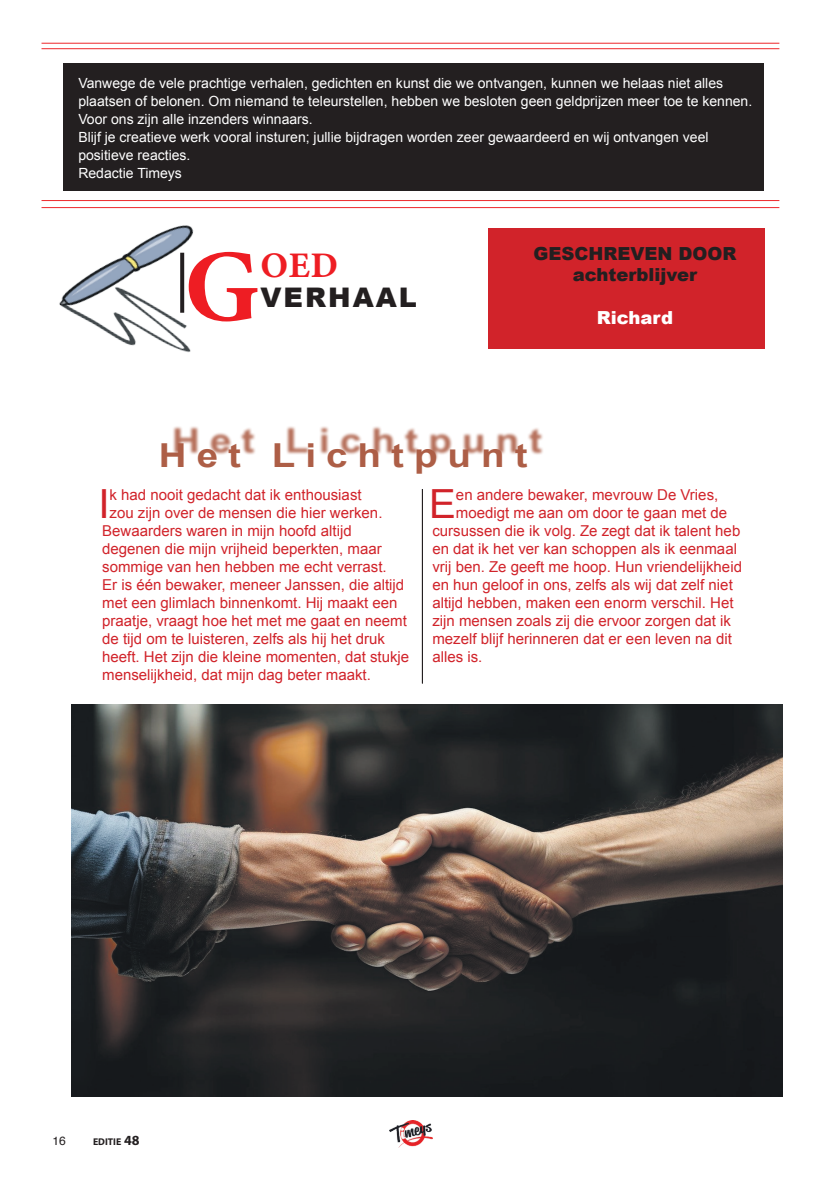
<style>
.page{position:relative;width:823px;height:1191px;background:#fff}
.page>*{position:absolute;margin:0;border:0;box-sizing:border-box;transform-origin:0 0}
.t1{font:102.5px "Minion Variable Concept";color:#ee1d23}
.Voorblad_14_pt_canela_1e_letter_groot{font:40.1px "Arial";color:#d1232a}
.t2{font:36px "Minion Variable Concept";color:#ee1d23}
.t3{font:700 33px "Arial";letter-spacing:.26em;color:#ad5e46;scale:1.17 1}
.t4{font:900 27px "Arial";letter-spacing:.075em;color:#231f20}
.t5{font:900 18px "Arial";color:#231f20}
.t6{font:900 18px "Arial";color:#fff}
.Voorblad_14_pt_canela_1e_letter_groot-2{font:15px "Arial";color:#d1232a}
.Voorblad_14_pt_canela_1e_letter_groot-3{font:14px/18px "Arial";color:#fff}
.t7{font:12px "Helvetica";color:#231f20}
.t8{font:700 9.8px "Myriad Pro";color:#231f20}
.s1{font-size:14px}
</style>
<div class="page">
<img style="left:389px;top:1120px;width:43px;height:27px">
<div style="left:488px;top:228px;width:276px;height:120px;background:#d1232a"></div>
<hr style="left:41px;top:48px;width:737px;height:1px;background:#ee272b">
<hr style="left:41px;top:43px;width:737px;height:1px;background:#ee272b">
<hr style="left:41px;top:200px;width:737px;height:1px;background:#ee272b">
<hr style="left:41px;top:207px;width:737px;height:1px;background:#ee272b">
<img style="left:41px;top:200px;width:183px;height:153px">
<hr style="left:421px;top:489px;width:1px;height:194px;background:#231f20">
<div style="left:172px;top:425px;width:371px;height:36px;background:#ad5e46;opacity:.89"></div>
<div style="left:63px;top:63px;width:700px;height:128px;background:#231f20"></div>
<img style="left:71px;top:704px;width:711px;height:392px">
<p class="Voorblad_14_pt_canela_1e_letter_groot-3" style="left:78px;top:75px;width:675px">Vanwege de vele prachtige verhalen, gedichten en kunst die we ontvangen, kunnen we helaas niet alles plaatsen of belonen. Om niemand te teleurstellen, hebben we besloten geen geldprijzen meer toe te kennen.<br>Voor ons zijn alle inzenders winnaars.</p>
<p class="Voorblad_14_pt_canela_1e_letter_groot-3" style="left:78px;top:129px;width:631px">Blijf je creatieve werk vooral insturen; jullie bijdragen worden zeer gewaardeerd en wij ontvangen veel positieve reacties.</p>
<p class="Voorblad_14_pt_canela_1e_letter_groot-3" style="left:78px;top:165px;width:105px">Redactie Timeys</p>
<p class="t1" style="left:184px;top:215px;width:78px">G</p>
<p class="t2" style="left:260px;top:240px;width:79px">OED</p>
<p class="t4" style="left:260px;top:277px;width:158px">VERHAAL</p>
<p class="t5" style="left:533px;top:240px;width:204px">GESCHREVEN DOOR</p>
<p class="t5" style="left:572px;top:262px;width:126px">achterblijver</p>
<p class="t6" style="left:596px;top:305px;width:78px">Richard</p>
<p class="t3" style="left:159px;top:433px;width:316px">Het Lichtpunt</p>
<p class="Voorblad_14_pt_canela_1e_letter_groot" style="left:98px;top:478px;width:13px">I</p>
<p class="Voorblad_14_pt_canela_1e_letter_groot-2" style="left:109px;top:485px;width:253px">k had nooit gedacht dat ik enthousiast</p>
<p class="Voorblad_14_pt_canela_1e_letter_groot-2" style="left:109px;top:503px;width:274px">zou zijn over de mensen die hier werken.</p>
<p class="Voorblad_14_pt_canela_1e_letter_groot-2" style="left:102px;top:521px;width:251px">Bewaarders waren in mijn hoofd altijd</p>
<p class="Voorblad_14_pt_canela_1e_letter_groot-2" style="left:102px;top:539px;width:281px">degenen die mijn vrijheid beperkten, maar</p>
<p class="Voorblad_14_pt_canela_1e_letter_groot-2" style="left:102px;top:557px;width:286px">sommige van hen hebben me echt verrast.</p>
<p class="Voorblad_14_pt_canela_1e_letter_groot-2" style="left:102px;top:575px;width:303px">Er is één bewaker, meneer Janssen, die altijd</p>
<p class="Voorblad_14_pt_canela_1e_letter_groot-2" style="left:102px;top:593px;width:297px">met een glimlach binnenkomt. Hij maakt een</p>
<p class="Voorblad_14_pt_canela_1e_letter_groot-2" style="left:102px;top:611px;width:306px">praatje, vraagt hoe het met me gaat en neemt</p>
<p class="Voorblad_14_pt_canela_1e_letter_groot-2" style="left:102px;top:629px;width:284px">de tijd om te luisteren, zelfs als hij het druk</p>
<p class="Voorblad_14_pt_canela_1e_letter_groot-2" style="left:102px;top:647px;width:308px">heeft. Het zijn die kleine momenten, dat stukje</p>
<p class="Voorblad_14_pt_canela_1e_letter_groot-2" style="left:102px;top:665px;width:270px">menselijkheid, dat mijn dag beter maakt.</p>
<p class="Voorblad_14_pt_canela_1e_letter_groot" style="left:429px;top:478px;width:28px">E</p>
<p class="Voorblad_14_pt_canela_1e_letter_groot-2" style="left:455px;top:485px;width:264px">en andere bewaker, mevrouw De Vries,</p>
<p class="Voorblad_14_pt_canela_1e_letter_groot-2" style="left:455px;top:503px;width:272px">moedigt me aan om door te gaan met de</p>
<p class="Voorblad_14_pt_canela_1e_letter_groot-2" style="left:432px;top:521px;width:309px">cursussen die ik volg. Ze zegt dat ik talent heb</p>
<p class="Voorblad_14_pt_canela_1e_letter_groot-2" style="left:432px;top:539px;width:306px">en dat ik het ver kan schoppen als ik eenmaal</p>
<p class="Voorblad_14_pt_canela_1e_letter_groot-2" style="left:432px;top:557px;width:311px">vrij ben. Ze geeft me hoop. Hun vriendelijkheid</p>
<p class="Voorblad_14_pt_canela_1e_letter_groot-2" style="left:432px;top:575px;width:302px">en hun geloof in ons, zelfs als wij dat zelf niet</p>
<p class="Voorblad_14_pt_canela_1e_letter_groot-2" style="left:432px;top:593px;width:302px">altijd hebben, maken een enorm verschil. Het</p>
<p class="Voorblad_14_pt_canela_1e_letter_groot-2" style="left:432px;top:611px;width:300px">zijn mensen zoals zij die ervoor zorgen dat ik</p>
<p class="Voorblad_14_pt_canela_1e_letter_groot-2" style="left:432px;top:629px;width:301px">mezelf blijf herinneren dat er een leven na dit</p>
<p class="Voorblad_14_pt_canela_1e_letter_groot-2" style="left:432px;top:647px;width:52px">alles is.</p>
<p class="t7" style="left:52px;top:1131px;width:15px">16</p>
<p class="t8" style="left:93px;top:1135px;width:48px">editie <span class="s1">48</span></p>
</div>
